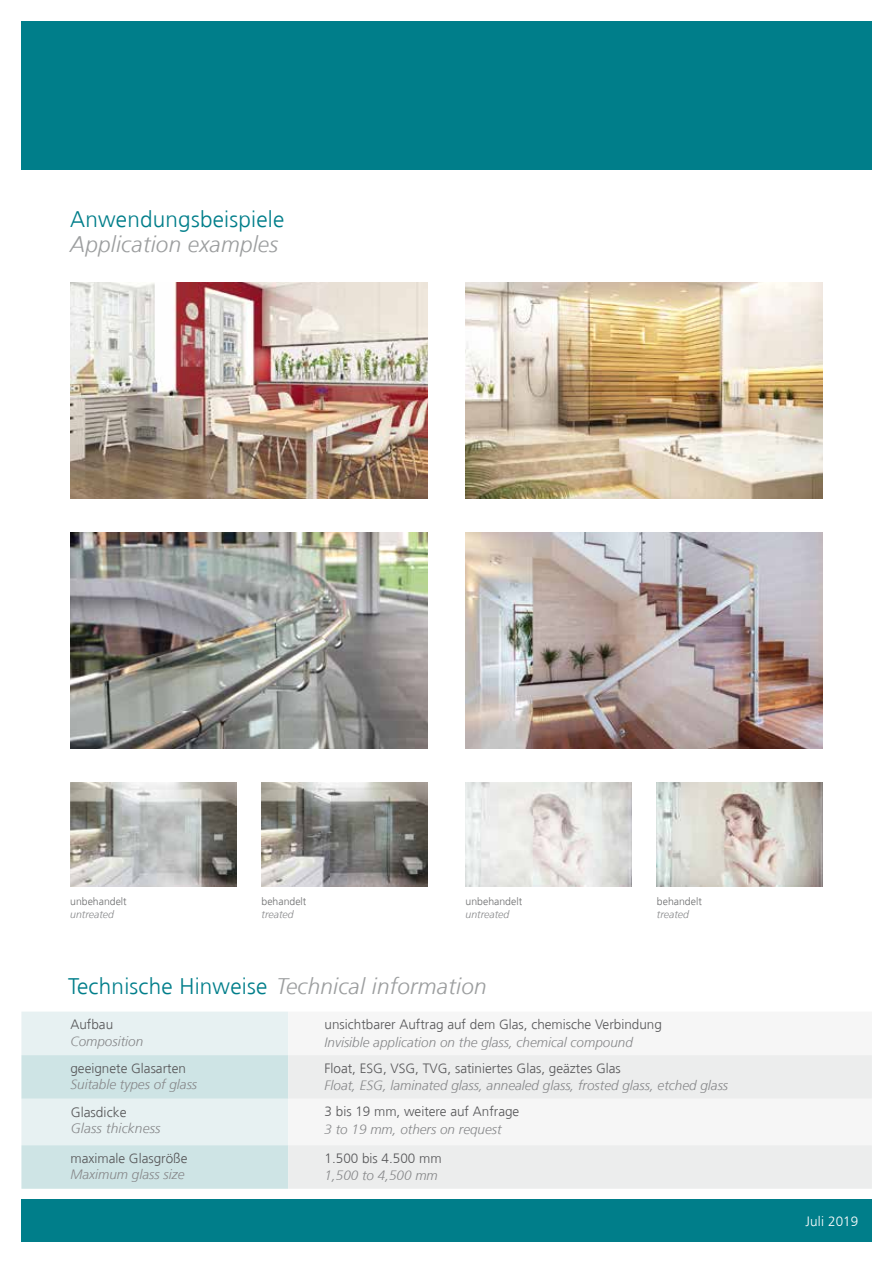
<style>
.page{position:relative;width:893px;height:1263px;background:#fff}
.page>*{position:absolute;margin:0;border:0;box-sizing:border-box;transform-origin:0 0}
.t1{font:italic 300 22.5px "Frutiger";letter-spacing:.01em;color:#9c9e9f}
.t2{font:300 22.5px "Frutiger";letter-spacing:.01em;color:#007e8a}
.t3{font:italic 300 13.8px "Frutiger";letter-spacing:.01em;color:#87888a}
.t4{font:300 13.8px "Frutiger";color:#58585a}
.t5{font:italic 300 13.5px "Frutiger";color:#87888a}
.t6{font:300 13.5px "Frutiger";color:#58585a}
.t7{font:300 13.5px "Frutiger";letter-spacing:.01em;color:#fff}
.t8{font:300 10.5px "Frutiger";color:#707172}
.t9{font:italic 300 10.5px "Frutiger";color:#87888a}
.s1{font-style:normal;color:#007e8a}
</style>
<div class="page">
<img style="left:466px;top:283px;width:357px;height:215px">
<div style="left:21px;top:21px;width:851px;height:149px;background:#007e8a"></div>
<div style="left:21px;top:1199px;width:851px;height:43px;background:#007e8a"></div>
<img style="left:70px;top:283px;width:357px;height:215px">
<img style="left:466px;top:533px;width:357px;height:215px">
<img style="left:70px;top:533px;width:357px;height:215px">
<svg style="left:21px;top:1012px;width:267px;height:177px;background:#daeaeb"></svg>
<svg style="left:288px;top:1055px;width:584px;height:134px;fill:#eceded"></svg>
<img style="left:70px;top:783px;width:166px;height:103px">
<img style="left:261px;top:783px;width:166px;height:103px">
<img style="left:466px;top:783px;width:165px;height:103px">
<img style="left:657px;top:783px;width:166px;height:103px">
<h1 class="t2" style="left:70px;top:206px;width:216px">Anwendungsbeispiele</h1>
<h1 class="t1" style="left:70px;top:232px;width:210px">Application examples</h1>
<p class="t8" style="left:70px;top:896px;width:58px">unbehandelt</p>
<p class="t9" style="left:70px;top:908px;width:45px">untreated</p>
<p class="t8" style="left:261px;top:896px;width:46px">behandelt</p>
<p class="t9" style="left:261px;top:908px;width:34px">treated</p>
<p class="t8" style="left:466px;top:896px;width:58px">unbehandelt</p>
<p class="t9" style="left:466px;top:908px;width:45px">untreated</p>
<p class="t8" style="left:657px;top:896px;width:46px">behandelt</p>
<p class="t9" style="left:657px;top:908px;width:34px">treated</p>
<h1 class="t1" style="left:68px;top:973px;width:420px"><span class="s1">Technische Hinweise</span> Technical information</h1>
<p class="t6" style="left:70px;top:1017px;width:44px">Aufbau</p>
<p class="t5" style="left:70px;top:1033px;width:74px">Composition</p>
<p class="t6" style="left:325px;top:1017px;width:339px">unsichtbarer Auftrag auf dem Glas, chemische Verbindung</p>
<p class="t5" style="left:325px;top:1034px;width:310px">Invisible application on the glass, chemical compound</p>
<p class="t6" style="left:70px;top:1060px;width:117px">geeignete Glasarten</p>
<p class="t5" style="left:70px;top:1077px;width:128px">Suitable types of glass</p>
<p class="t6" style="left:325px;top:1060px;width:298px">Float, ESG, VSG, TVG, satiniertes Glas, geäztes Glas</p>
<p class="t5" style="left:325px;top:1078px;width:405px">Float, ESG, laminated glass, annealed glass, frosted glass, etched glass</p>
<p class="t4" style="left:71px;top:1104px;width:57px">Glasdicke</p>
<p class="t3" style="left:71px;top:1120px;width:91px">Glass thickness</p>
<p class="t6" style="left:325px;top:1104px;width:196px">3 bis 19 mm, weitere auf Anfrage</p>
<p class="t5" style="left:325px;top:1121px;width:179px">3 to 19 mm, others on request</p>
<p class="t6" style="left:70px;top:1151px;width:118px">maximale Glasgröße</p>
<p class="t5" style="left:70px;top:1167px;width:115px">Maximum glass size</p>
<p class="t6" style="left:325px;top:1151px;width:119px">1.500 bis 4.500 mm</p>
<p class="t5" style="left:325px;top:1168px;width:115px">1,500 to 4,500 mm</p>
<p class="t7" style="left:806px;top:1214px;width:54px">Juli 2019</p>
</div>
